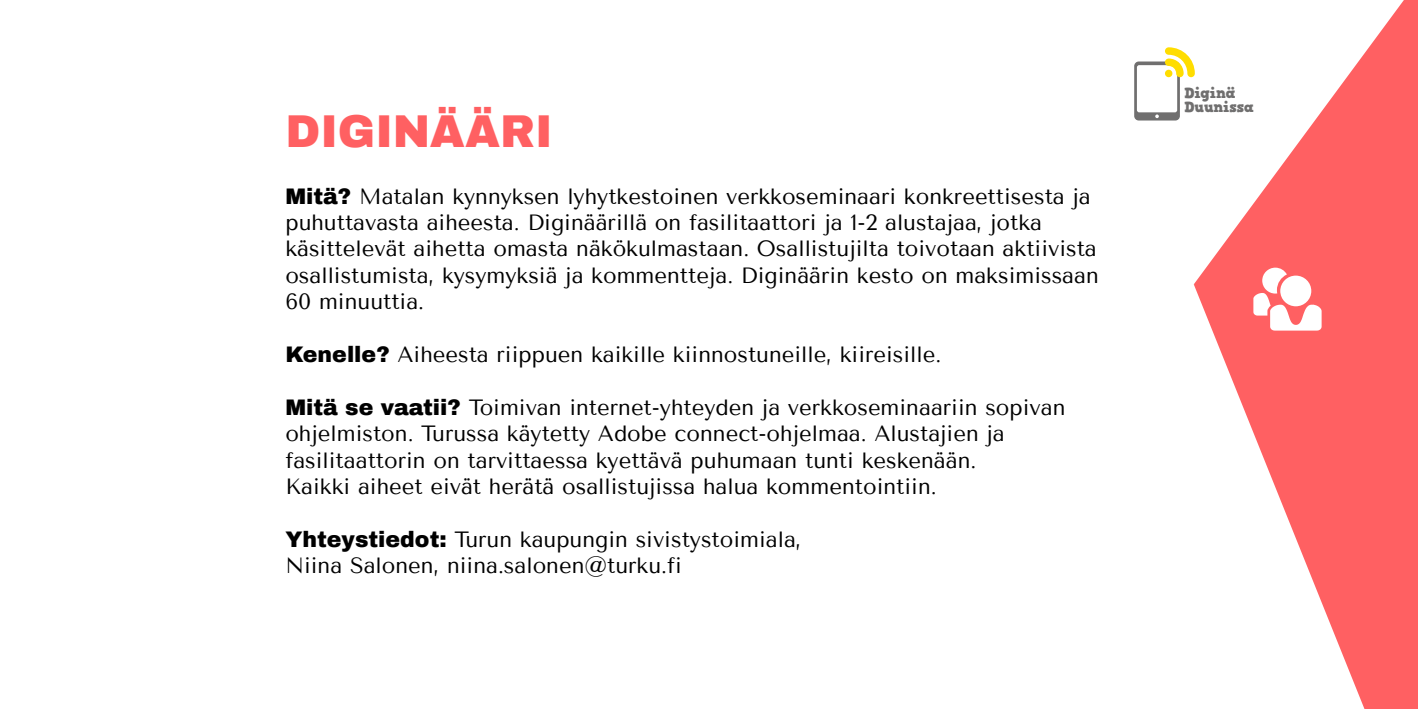
<style>
.page{position:relative;width:1418px;height:709px;background:#fff}
.page>*{position:absolute;margin:0;border:0;box-sizing:border-box;transform-origin:0 0}
.t1{font:900 45px "Archivo";color:#ff6062}
.t2{font:22px/26.5px "Tenor Sans";color:#000}
.t3{font:14.75px/14.2px "HVD Comic Serif Pro";color:#706f6f}
.s1{font-family:"Archivo";font-weight:900}
</style>
<div class="page">
<svg style="left:1194px;top:0;width:223px;height:232px"></svg>
<svg style="left:1193px;top:232px;width:224px;height:477px;fill:#ff6062"></svg>
<svg style="left:1253px;top:268px;width:68px;height:62px"></svg>
<svg style="left:1134px;top:61px;width:45px;height:59px"></svg>
<div style="left:1136px;top:65px;width:41px;height:47px;background:#fff;border-radius:2px"></div>
<svg style="left:1155px;top:114px;width:3px;height:4px"></svg>
<svg style="left:1164px;top:47px;width:30px;height:30px"></svg>
<h1 class="t1" style="left:285px;top:104px;width:269px">DIGINÄÄRI</h1>
<p class="t2" style="left:285px;top:183px;width:815px"><span class="s1">Mitä?</span> Matalan kynnyksen lyhytkestoinen verkkoseminaari konkreettisesta ja puhuttavasta aiheesta. Diginäärillä on fasilitaattori ja 1-2 alustajaa, jotka käsittelevät aihetta omasta näkökulmastaan. Osallistujilta toivotaan aktiivista osallistumista, kysymyksiä ja kommentteja. Diginäärin kesto on maksimissaan 60 minuuttia.</p>
<p class="t2" style="left:285px;top:341px;width:657px"><span class="s1">Kenelle?</span> Aiheesta riippuen kaikille kiinnostuneille, kiireisille.</p>
<p class="t2" style="left:285px;top:394px;width:781px"><span class="s1">Mitä se vaatii?</span> Toimivan internet-yhteyden ja verkkoseminaariin sopivan ohjelmiston. Turussa käytetty Adobe connect-ohjelmaa. Alustajien ja fasilitaattorin on tarvittaessa kyettävä puhumaan tunti keskenään.<br>Kaikki aiheet eivät herätä osallistujissa halua kommentointiin.</p>
<p class="t2" style="left:285px;top:526px;width:517px"><span class="s1">Yhteystiedot:</span> Turun kaupungin sivistystoimiala,<br>Niina Salonen, niina.salonen@turku.fi</p>
<p class="t3" style="left:1184px;top:86px;width:71px">Diginä<br>Duunissa</p>
</div>
